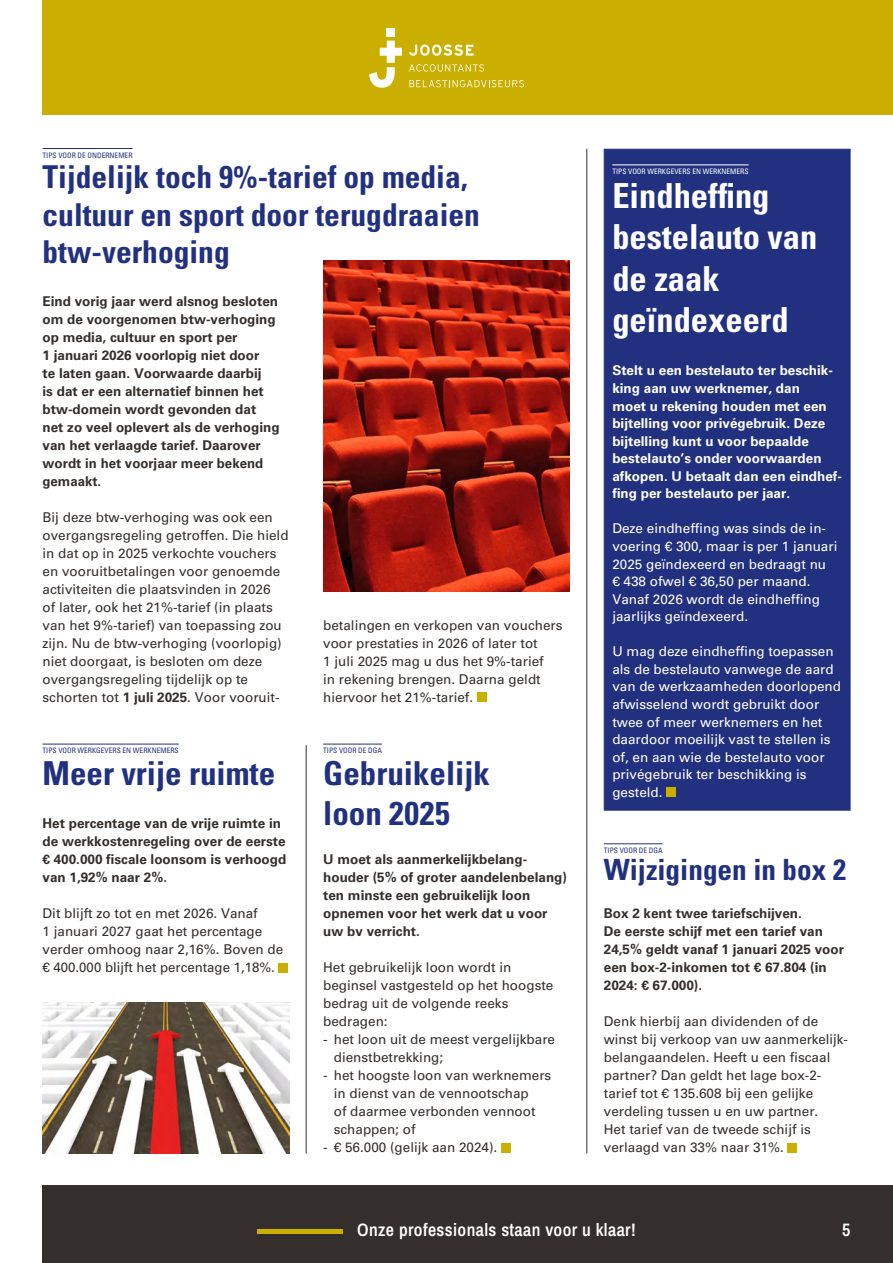
<style>
.page{position:relative;width:893px;height:1263px;background:#fff}
.page>*{position:absolute;margin:0;border:0;box-sizing:border-box;transform-origin:0 0}
.t1{font:700 condensed 34.5px/41.4px "Univers LT Std";color:#fff}
.t2{font:700 condensed 33px/39.6px "Univers LT Std";color:#22317f}
.t3{font:700 condensed 31.5px/37.8px "Univers LT Std";color:#22317f}
.t4{font:700 condensed 29.25px "Univers LT Std";color:#22317f}
.t5{font:18px "Archivo Narrow";letter-spacing:.02em;color:#fff}
.t6{font:13.5px/18px "Univers LT Std";color:#342f2c}
.t7{font:700 13.5px/18px "Univers LT Std";color:#342f2c}
.t8{font:13.5px/17.5px "Univers LT Std";color:#fff}
.t9{font:700 13.5px/17.5px "Univers LT Std";color:#fff}
.t10{font:condensed 7.5px "Univers LT Std";color:#22317f}
.t11{font:condensed 7.5px "Univers LT Std";color:#fff}
.s1{font-weight:700}
</style>
<div class="page">
<div style="left:43px;top:1186px;width:850px;height:77px;background:#342f2c"></div>
<div style="left:43px;top:0;width:850px;height:115px;background:#cbaf00"></div>
<hr style="left:257px;top:1229px;width:85px;height:4px;background:#cbaf00">
<svg style="left:409px;top:64px;width:75px;height:8px"></svg>
<svg style="left:409px;top:45px;width:65px;height:11px"></svg>
<svg style="left:409px;top:80px;width:115px;height:7px"></svg>
<svg style="left:369px;top:41px;width:33px;height:47px"></svg>
<div style="left:387px;top:28px;width:8px;height:8px;background:#fff"></div>
<div style="left:604px;top:149px;width:246px;height:661px;background:#22317f;border:1px solid #22317f"></div>
<div style="left:477px;top:693px;width:9px;height:9px;background:#cbaf00"></div>
<div style="left:788px;top:1143px;width:9px;height:9px;background:#cbaf00"></div>
<div style="left:501px;top:1143px;width:9px;height:9px;background:#cbaf00"></div>
<hr style="left:43px;top:148px;width:90px;height:1px;background:#22317f">
<hr style="left:604px;top:843px;width:59px;height:1px;background:#22317f">
<hr style="left:323px;top:744px;width:59px;height:1px;background:#22317f">
<div style="left:666px;top:787px;width:9px;height:10px;background:#cbaf00"></div>
<hr style="left:612px;top:164px;width:137px;height:1px;background:#fff">
<img style="left:43px;top:1002px;width:246px;height:151px">
<img style="left:323px;top:260px;width:247px;height:331px">
<hr style="left:586px;top:149px;width:1px;height:1004px;background:#342f2c">
<hr style="left:306px;top:745px;width:1px;height:408px;background:#342f2c">
<div style="left:279px;top:963px;width:9px;height:9px;background:#cbaf00"></div>
<hr style="left:43px;top:744px;width:136px;height:1px;background:#22317f">
<p class="t10" style="left:43px;top:150px;width:92px">TIPS VOOR DE ONDERNEMER</p>
<h3 class="t3" style="left:43px;top:158px;width:439px">Tijdelijk toch 9%-tarief op media, cultuur en sport door terugdraaien btw-verhoging</h3>
<p class="t7" style="left:43px;top:292px;width:239px">Eind vorig jaar werd alsnog besloten om de voorgenomen btw-verhoging op media, cultuur en sport per<br>1 januari 2026 voorlopig niet door<br>te laten gaan. Voorwaarde daarbij<br>is dat er een alternatief binnen het btw-domein wordt gevonden dat net zo veel oplevert als de verhoging van het verlaagde tarief. Daarover wordt in het voorjaar meer bekend gemaakt.</p>
<p class="t6" style="left:43px;top:508px;width:248px">Bij deze btw-verhoging was ook een overgangsregeling getroffen. Die hield in dat op in 2025 verkochte vouchers en vooruitbetalingen voor genoemde activiteiten die plaatsvinden in 2026<br>of later, ook het 21%-tarief (in plaats van het 9%-tarief) van toepassing zou zijn. Nu de btw-verhoging (voorlopig) niet doorgaat, is besloten om deze overgangsregeling tijdelijk op te schorten tot <span class="s1">1 juli 2025</span>. Voor vooruit-</p>
<p class="t10" style="left:43px;top:746px;width:138px">TIPS VOOR WERKGEVERS EN WERKNEMERS</p>
<h2 class="t2" style="left:43px;top:753px;width:234px">Meer vrije ruimte</h2>
<p class="t7" style="left:43px;top:814px;width:245px">Het percentage van de vrije ruimte in de werkkostenregeling over de eerste € 400.000 fiscale loonsom is verhoogd van 1,92% naar 2%.</p>
<p class="t6" style="left:43px;top:904px;width:242px">Dit blijft zo tot en met 2026. Vanaf<br>1 januari 2027 gaat het percentage verder omhoog naar 2,16%. Boven de € 400.000 blijft het percentage 1,18%.</p>
<p class="t6" style="left:323px;top:616px;width:241px">betalingen en verkopen van vouchers voor prestaties in 2026 of later tot<br>1 juli 2025 mag u dus het 9%-tarief<br>in rekening brengen. Daarna geldt hiervoor het 21%-tarief.</p>
<p class="t10" style="left:323px;top:746px;width:60px">TIPS VOOR DE DGA</p>
<h2 class="t2" style="left:323px;top:753px;width:168px">Gebruikelijk loon 2025</h2>
<p class="t7" style="left:323px;top:850px;width:245px">U moet als aanmerkelijkbelang&shy;houder (5% of groter aandelenbelang) ten minste een gebruikelijk loon opnemen voor het werk dat u voor uw bv verricht.</p>
<p class="t6" style="left:323px;top:958px;width:232px">Het gebruikelijk loon wordt in beginsel vastgesteld op het hoogste bedrag uit de volgende reeks bedragen:</p>
<p class="t6" style="left:334px;top:1030px;width:223px;text-indent:-11px">- het loon uit de meest vergelijkbare dienstbetrekking;</p>
<p class="t6" style="left:334px;top:1066px;width:219px;text-indent:-11px">- het hoogste loon van werknemers in dienst van de vennootschap<br>of daarmee verbonden vennoot schappen; of</p>
<p class="t6" style="left:323px;top:1138px;width:176px">- € 56.000 (gelijk aan 2024).</p>
<p class="t11" style="left:612px;top:166px;width:138px">TIPS VOOR WERKGEVERS EN WERKNEMERS</p>
<h1 class="t1" style="left:612px;top:175px;width:207px">Eindheffing bestelauto van de zaak geïndexeerd</h1>
<p class="t9" style="left:612px;top:362px;width:231px">Stelt u een bestelauto ter beschik&shy;king aan uw werknemer, dan<br>moet u rekening houden met een bijtelling voor privégebruik. Deze bijtelling kunt u voor bepaalde bestelauto’s onder voorwaarden afkopen. U betaalt dan een eindhef&shy;fing per bestelauto per jaar.</p>
<p class="t8" style="left:612px;top:520px;width:227px">Deze eindheffing was sinds de in&shy;voering € 300, maar is per 1 januari<br>2025 geïndexeerd en bedraagt nu<br>€ 438 ofwel € 36,50 per maand.<br>Vanaf 2026 wordt de eindheffing jaarlijks geïndexeerd.</p>
<p class="t8" style="left:612px;top:643px;width:230px">U mag deze eindheffing toepassen als de bestelauto vanwege de aard van de werkzaamheden doorlopend afwisselend wordt gebruikt door twee of meer werknemers en het daardoor moeilijk vast te stellen is of, en aan wie de bestelauto voor privégebruik ter beschikking is gesteld.</p>
<p class="t10" style="left:604px;top:845px;width:60px">TIPS VOOR DE DGA</p>
<h3 class="t4" style="left:604px;top:852px;width:244px">Wijzigingen in box 2</h3>
<p class="t7" style="left:604px;top:904px;width:242px">Box 2 kent twee tariefschijven.<br>De eerste schijf met een tarief van<br>24,5% geldt vanaf 1 januari 2025 voor een box-2-inkomen tot € 67.804 (in<br>2024: € 67.000).</p>
<p class="t6" style="left:604px;top:1012px;width:246px">Denk hierbij aan dividenden of de winst bij verkoop van uw aanmerkelijk&shy;belangaandelen. Heeft u een fiscaal partner? Dan geldt het lage box-2- tarief tot € 135.608 bij een gelijke verdeling tussen u en uw partner.<br>Het tarief van de tweede schijf is verlaagd van 33% naar 31%.</p>
<h3 class="t5" style="left:357px;top:1217px;width:280px">Onze professionals staan voor u klaar!</h3>
<h3 class="t5" style="left:842px;top:1217px;width:10px">5</h3>
</div>
